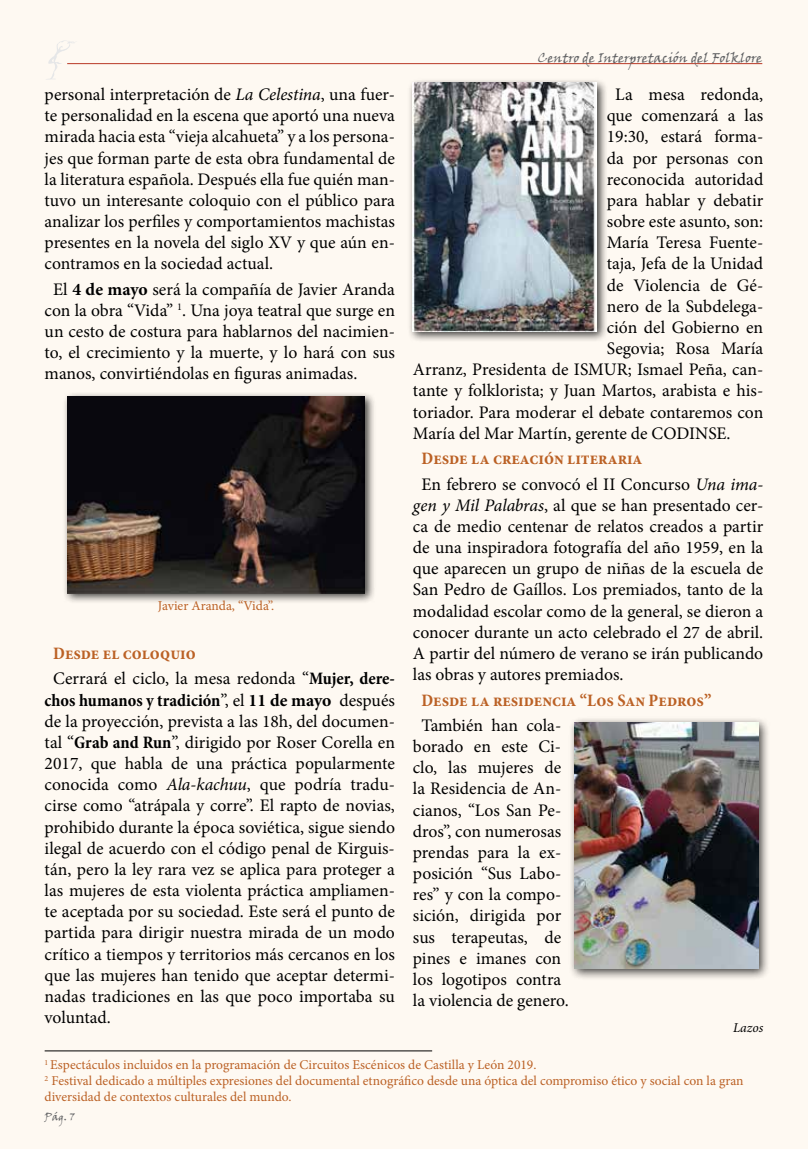
<style>
.page{position:relative;width:808px;height:1149px;background:#fff}
.page>*{position:absolute;margin:0;border:0;box-sizing:border-box;transform-origin:0 0}
.t1{font:17.7px/21.1px "Minion Pro";color:#000;text-align:justify}
.t2{font:700 condensed 17.7px "Minion Pro";color:#bb6125}
.t3{font:13.5px/16.2px "Minion Pro";color:#bb6125}
.t4{font:13.5px "Viner Hand ITC";color:#616264}
.t5{font:italic 13.5px "Minion Pro";color:#000}
.t6{font:10.5px "Viner Hand ITC";color:#616264}
.s1{font-style:italic}
.s2{font-weight:700}
.s3{font-weight:700;font-stretch:condensed;color:#bb6125}
.s4{font-weight:700;font-stretch:condensed}
</style>
<div class="page">
<div style="left:0;top:0;width:808px;height:1148px;background:#fef9f2"></div>
<hr style="left:67px;top:63px;width:695px;height:1px;background:#b93926">
<svg style="left:46px;top:40px;width:31px;height:40px"></svg>
<div style="left:407px;top:78px;width:201px;height:265px;background:#000;opacity:.75"></div>
<img style="left:412px;top:83px;width:185px;height:248px">
<div style="left:62px;top:391px;width:314px;height:213px;background:#000;opacity:.75"></div>
<img style="left:67px;top:396px;width:298px;height:197px">
<div style="left:568px;top:716px;width:203px;height:264px;background:#000;opacity:.75"></div>
<img style="left:574px;top:722px;width:184px;height:245px">
<hr style="left:45px;top:1050px;width:387px;height:1px;background:#000">
<p class="t1" style="left:45px;top:84px;width:352px">personal interpretación de <span class="s1">La Celestina</span>, una fuer&shy;te personalidad en la escena que aportó una nueva mirada hacia esta “vieja alcahueta” y a los persona&shy;jes que forman parte de esta obra fundamental de la literatura española. Después ella fue quién man&shy;tuvo un interesante coloquio con el público para analizar los perfiles y comportamientos machistas presentes en la novela del siglo XV y que aún en&shy;contramos en la sociedad actual.</p>
<p class="t1" style="left:45px;top:278px;width:352px;text-indent:9px">El <span class="s2">4 de mayo</span> será la compañía de Javier Aranda con la obra “Vida” <sup>1</sup>. Una joya teatral que surge en un cesto de costura para hablarnos del nacimien&shy;to, el crecimiento y la muerte, y lo hará con sus manos, convirtiéndolas en figuras animadas.</p>
<p class="t3" style="left:158px;top:597px;width:118px">Javier Aranda, “Vida”.</p>
<p class="t1" style="left:53px;top:640px;width:343px;line-height:25.3px"><span class="s3">Desde el coloquio<br></span>Cerrará el ciclo, la mesa redonda “<span class="s4">Mujer, dere-</span></p>
<p class="t1" style="left:45px;top:689px;width:352px"><span class="s4">chos humanos y tradición</span>”, el <span class="s2">11 de mayo</span> después de la proyección, prevista a las 18h, del documen&shy;tal “<span class="s4">Grab and Run</span>”, dirigido por Roser Corella en 2017, que habla de una práctica popularmente conocida como <span class="s1">Ala-kachuu</span>, que podría tradu&shy;cirse como “atrápala y corre”. El rapto de novias, prohibido durante la época soviética, sigue siendo ilegal de acuerdo con el código penal de Kirguis&shy;tán, pero la ley rara vez se aplica para proteger a las mujeres de esta violenta práctica ampliamen&shy;te aceptada por su sociedad. Este será el punto de partida para dirigir nuestra mirada de un modo crítico a tiempos y territorios más cercanos en los que las mujeres han tenido que aceptar determi&shy;nadas tradiciones en las que poco importaba su voluntad.</p>
<p class="t4" style="left:538px;top:49px;width:226px">Centro de Interpretación del Folklore</p>
<p class="t1" style="left:615px;top:84px;width:149px">La mesa redonda,</p>
<p class="t1" style="left:607px;top:105px;width:158px">que comenzará a las</p>
<p class="t1" style="left:607px;top:126px;width:158px">19:30, estará forma-</p>
<p class="t1" style="left:607px;top:147px;width:158px">da por personas con</p>
<p class="t1" style="left:607px;top:168px;width:158px">reconocida autoridad</p>
<p class="t1" style="left:607px;top:190px;width:158px">para hablar y debatir</p>
<p class="t1" style="left:607px;top:211px;width:158px">sobre este asunto, son:</p>
<p class="t1" style="left:607px;top:232px;width:158px">María Teresa Fuente-</p>
<p class="t1" style="left:607px;top:253px;width:158px">taja, Jefa de la Unidad</p>
<p class="t1" style="left:607px;top:274px;width:158px">de Violencia de Gé-</p>
<p class="t1" style="left:607px;top:295px;width:158px">nero de la Subdelega-</p>
<p class="t1" style="left:607px;top:316px;width:158px">ción del Gobierno en</p>
<p class="t1" style="left:607px;top:338px;width:158px">Segovia; Rosa María</p>
<p class="t1" style="left:413px;top:359px;width:352px">Arranz, Presidenta de ISMUR; Ismael Peña, can-</p>
<p class="t1" style="left:413px;top:380px;width:352px">tante y folklorista; y Juan Martos, arabista e his-</p>
<p class="t1" style="left:413px;top:401px;width:352px">toriador. Para moderar el debate contaremos con</p>
<p class="t1" style="left:413px;top:422px;width:319px">María del Mar Martín, gerente de CODINSE.</p>
<p class="t1" style="left:421px;top:446px;width:343px;line-height:25.3px"><span class="s3">Desde la creación literaria<br></span>En febrero se convocó el II Concurso <span class="s1">Una ima-</span></p>
<p class="t1" style="left:413px;top:494px;width:352px"><span class="s1">gen y Mil Palabras</span>, al que se han presentado cer&shy;ca de medio centenar de relatos creados a partir de una inspiradora fotografía del año 1959, en la que aparecen un grupo de niñas de la escuela de San Pedro de Gaíllos. Los premiados, tanto de la modalidad escolar como de la general, se dieron a conocer durante un acto celebrado el 27 de abril.<br>A partir del número de verano se irán publicando las obras y autores premiados.</p>
<p class="t2" style="left:421px;top:687px;width:291px">Desde la residencia “Los San Pedros”</p>
<p class="t1" style="left:413px;top:714px;width:157px;text-align:center">También han cola&shy;borado en este Ci&shy;clo, las mujeres de la Residencia de An&shy;cianos, “Los San Pe&shy;dros”, con numerosas prendas para la ex&shy;posición “Sus Labo&shy;res” y con la compo&shy;sición, dirigida por sus terapeutas, de pines e imanes con los logotipos contra la violencia de genero.</p>
<p class="t5" style="left:733px;top:1018px;width:32px">Lazos</p>
<p class="t3" style="left:45px;top:1056px;width:700px"><sup>1</sup> Espectáculos incluidos en la programación de Circuitos Escénicos de Castilla y León 2019.<br><sup>2</sup> Festival dedicado a múltiples expresiones del documental etnográfico desde una óptica del compromiso ético y social con la gran diversidad de contextos culturales del mundo.</p>
<p class="t6" style="left:45px;top:1110px;width:31px">Pág. 7</p>
</div>
